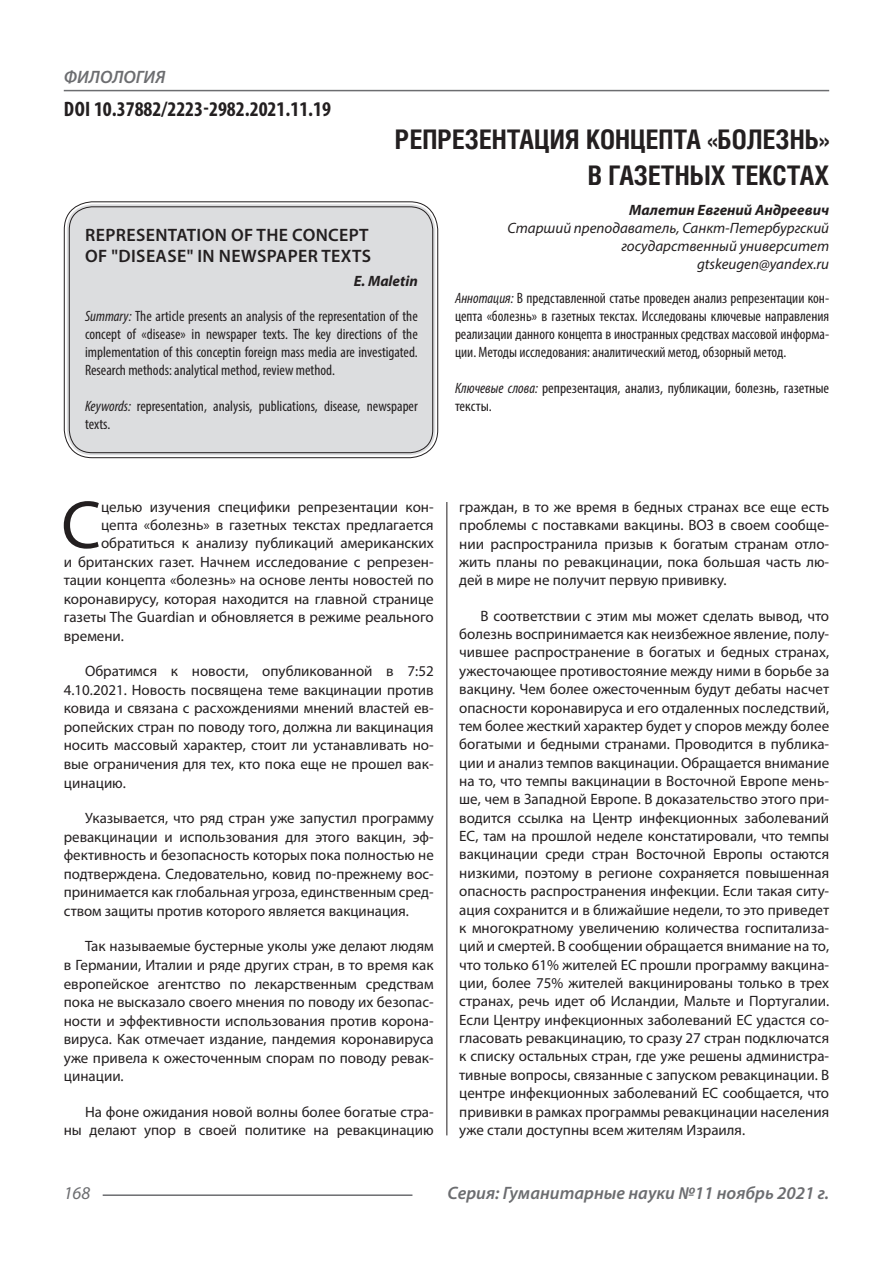
<style>
.page{position:relative;width:893px;height:1263px;background:#fff}
.page>*{position:absolute;margin:0;border:0;box-sizing:border-box;transform-origin:0 0}
.Статья_текст_первый{font:68.4px "Myriad Pro";color:#231f20}
.Статья_название{font:700 27px "Helios Cond C";color:#231f20}
.ДОИ{font:700 condensed 21px "Myriad Pro";color:#231f20}
.Статья_название_англ{font:600 18px "Myriad Pro";letter-spacing:.02em;color:#231f20}
.t1{font:italic 600 18px "Myriad Pro";color:#6c6d70}
.t2{font:italic 18px "Myriad Pro";color:#6c6d70}
.Статья_текст{font:15px/18.3px "Myriad Pro";color:#231f20;text-align:justify}
.Статья_аннотация_тек{font:condensed 15px/18px "Myriad Pro";color:#231f20;text-align:justify}
.Статья_текст_первый-2{font:15px "Myriad Pro";color:#231f20}
.Статья_аннотация_анг{font:condensed 15px/18px "Myriad Pro";color:#231f20;text-align:justify}
.Статья_автор_инфо{font:italic 15px/18px "Myriad Pro";color:#231f20;text-align:right}
.Статья_автор_фио_рус{font:italic 700 15px "Myriad Pro";color:#231f20}
.Статья_автор_англ{font:italic 700 15px "Myriad Pro";color:#231f20}
.s1{font-style:italic}
</style>
<div class="page">
<hr style="left:446px;top:128px;width:1px;height:1007px;background:#231f20">
<hr style="left:103px;top:1194px;width:309px;height:2px;background:#6c6d70">
<hr style="left:64px;top:90px;width:765px;height:1px;background:#6c6d70">
<div style="left:441px;top:128px;width:10px;height:374px;background:#fff"></div>
<div style="left:67px;top:204px;width:368px;height:251px;background:#dcdddf;border-radius:26px"></div>
<div style="left:64px;top:201px;width:374px;height:257px;border:1px solid #231f20;border-radius:28px"></div>
<div style="left:69px;top:206px;width:364px;height:247px;border:1px solid #231f20;border-radius:23px"></div>
<p class="t1" style="left:64px;top:66px;width:103px">ФИЛОЛОГИЯ</p>
<p class="ДОИ" style="left:64px;top:96px;width:269px">DOI 10.37882/2223-2982.2021.11.19</p>
<p class="Статья_название" style="left:395px;top:124px;width:436px">РЕПРЕЗЕНТАЦИЯ КОНЦЕПТА «БОЛЕЗНЬ»</p>
<p class="Статья_название" style="left:588px;top:160px;width:243px">В ГАЗЕТНЫХ ТЕКСТАХ</p>
<p class="Статья_автор_фио_рус" style="left:629px;top:200px;width:202px">Малетин Евгений Андреевич</p>
<p class="Статья_автор_инфо" style="left:507px;top:218px;width:323px">Старший преподаватель, Санкт-Петербургский государственный университет</p>
<p class="Статья_автор_инфо" style="left:697px;top:254px;width:134px">gtskeugen@yandex.ru</p>
<p class="Статья_аннотация_тек" style="left:455px;top:288px;width:376px"><span class="s1">Аннотация:</span> В представленной статье проведен анализ репрезентации кон&shy;цепта «болезнь» в газетных текстах. Исследованы ключевые направления реализации данного концепта в иностранных средствах массовой информа&shy;ции. Методы исследования: аналитический метод, обзорный метод.</p>
<p class="Статья_аннотация_тек" style="left:455px;top:378px;width:376px"><span class="s1">Ключевые слова:</span> репрезентация, анализ, публикации, болезнь, газетные тексты.</p>
<p class="Статья_название_англ" style="left:85px;top:223px;width:285px">REPRESENTATION OF THE CONCEPT</p>
<p class="Статья_название_англ" style="left:85px;top:245px;width:287px">OF "DISEASE" IN NEWSPAPER TEXTS</p>
<p class="Статья_автор_англ" style="left:354px;top:272px;width:66px">E. Maletin</p>
<p class="Статья_аннотация_анг" style="left:85px;top:306px;width:334px"><span class="s1">Summary:</span> The article presents an analysis of the representation of the concept of «disease» in newspaper texts. The key directions of the implementation of this conceptin foreign mass media are investigated.<br>Research methods: analytical method, review method.</p>
<p class="Статья_аннотация_анг" style="left:85px;top:396px;width:334px"><span class="s1">Keywords:</span> representation, analysis, publications, disease, newspaper texts.</p>
<p class="Статья_текст_первый" style="left:61px;top:483px;width:41px">С</p>
<p class="Статья_текст_первый-2" style="left:101px;top:498px;width:334px">целью изучения специфики репрезентации кон-</p>
<p class="Статья_текст_первый-2" style="left:101px;top:516px;width:334px">цепта «болезнь» в газетных текстах предлагается</p>
<p class="Статья_текст_первый-2" style="left:101px;top:534px;width:334px">обратиться к анализу публикаций американских</p>
<p class="Статья_текст_первый-2" style="left:64px;top:552px;width:371px">и британских газет. Начнем исследование с репрезен-</p>
<p class="Статья_текст_первый-2" style="left:64px;top:571px;width:371px">тации концепта «болезнь» на основе ленты новостей по</p>
<p class="Статья_текст_первый-2" style="left:64px;top:589px;width:371px">коронавирусу, которая находится на главной странице</p>
<p class="Статья_текст_первый-2" style="left:64px;top:608px;width:371px">газеты The Guardian и обновляется в режиме реального</p>
<p class="Статья_текст_первый-2" style="left:64px;top:626px;width:62px">времени.</p>
<p class="Статья_текст" style="left:64px;top:662px;width:371px;text-indent:21px">Обратимся к новости, опубликованной в 7:52<br>4.10.2021. Новость посвящена теме вакцинации против ковида и связана с расхождениями мнений властей ев&shy;ропейских стран по поводу того, должна ли вакцинация носить массовый характер, стоит ли устанавливать но&shy;вые ограничения для тех, кто пока еще не прошел вак&shy;цинацию.</p>
<p class="Статья_текст" style="left:64px;top:808px;width:371px;text-indent:21px">Указывается, что ряд стран уже запустил программу ревакцинации и использования для этого вакцин, эф&shy;фективность и безопасность которых пока полностью не подтверждена. Следовательно, ковид по-прежнему вос&shy;принимается как глобальная угроза, единственным сред&shy;ством защиты против которого является вакцинация.</p>
<p class="Статья_текст" style="left:64px;top:937px;width:371px;text-indent:21px">Так называемые бустерные уколы уже делают людям в Германии, Италии и ряде других стран, в то время как европейское агентство по лекарственным средствам пока не высказало своего мнения по поводу их безопас&shy;ности и эффективности использования против корона&shy;вируса. Как отмечает издание, пандемия коронавируса уже привела к ожесточенным спорам по поводу ревак&shy;цинации.</p>
<p class="Статья_текст" style="left:64px;top:1102px;width:371px;text-align:right">На фоне ожидания новой волны более богатые стра&shy;ны делают упор в своей политике на ревакцинацию</p>
<p class="Статья_текст" style="left:459px;top:497px;width:371px">граждан, в то же время в бедных странах все еще есть проблемы с поставками вакцины. ВОЗ в своем сообще&shy;нии распространила призыв к богатым странам отло&shy;жить планы по ревакцинации, пока большая часть лю&shy;дей в мире не получит первую прививку.</p>
<p class="Статья_текст" style="left:459px;top:606px;width:371px;text-indent:21px">В соответствии с этим мы может сделать вывод, что болезнь воспринимается как неизбежное явление, полу&shy;чившее распространение в богатых и бедных странах, ужесточающее противостояние между ними в борьбе за вакцину. Чем более ожесточенным будут дебаты насчет опасности коронавируса и его отдаленных последствий, тем более жесткий характер будет у споров между более богатыми и бедными странами. Проводится в публика&shy;ции и анализ темпов вакцинации. Обращается внимание на то, что темпы вакцинации в Восточной Европе мень&shy;ше, чем в Западной Европе. В доказательство этого при&shy;водится ссылка на Центр инфекционных заболеваний ЕС, там на прошлой неделе констатировали, что темпы вакцинации среди стран Восточной Европы остаются низкими, поэтому в регионе сохраняется повышенная опасность распространения инфекции. Если такая ситу&shy;ация сохранится и в ближайшие недели, то это приведет к многократному увеличению количества госпитализа&shy;ций и смертей. В сообщении обращается внимание на то, что только 61% жителей ЕС прошли программу вакцина&shy;ции, более 75% жителей вакцинированы только в трех странах, речь идет об Исландии, Мальте и Португалии.<br>Если Центру инфекционных заболеваний ЕС удастся со&shy;гласовать ревакцинацию, то сразу 27 стран подключатся к списку остальных стран, где уже решены администра&shy;тивные вопросы, связанные с запуском ревакцинации. В центре инфекционных заболеваний ЕС сообщается, что прививки в рамках программы ревакцинации населения уже стали доступны всем жителям Израиля.</p>
<p class="t2" style="left:64px;top:1182px;width:28px">168</p>
<p class="t1" style="left:448px;top:1182px;width:383px">Серия: Гуманитарные науки №11 ноябрь 2021 г.</p>
</div>
